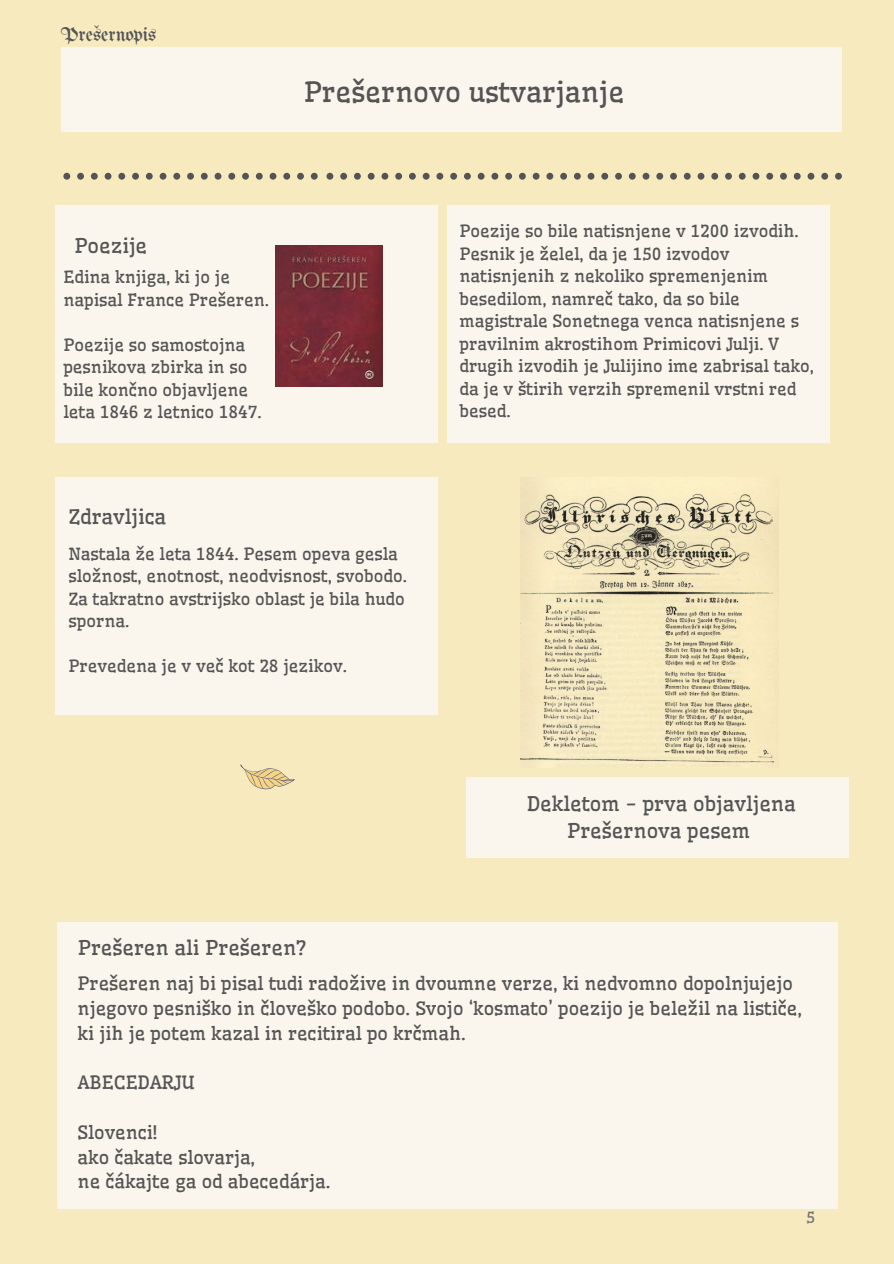
<style>
.page{position:relative;width:894px;height:1264px;background:#fff}
.page>*{position:absolute;margin:0;border:0;box-sizing:border-box;transform-origin:0 0}
.t1{font:27.3px "Wellfleet";color:#545454}
.t2{font:19.8px/27px "Wellfleet";color:#545454;text-align:center}
.t3{font:19.8px "Unifraktur Maguntia";color:#545454}
.t4{font:18px/24.8px "Wellfleet";color:#545454}
.t5{font:16.5px/22.5px "Wellfleet";color:#545454}
.t6{font:15.3px "Wellfleet";color:#737373}
</style>
<div class="page">
<div style="left:0;top:0;width:893px;height:1263px;background:#f6eabe"></div>
<div style="left:61px;top:47px;width:780px;height:85px;background:#faf6ee"></div>
<div style="left:55px;top:477px;width:382px;height:237px;background:#faf6ee"></div>
<div style="left:447px;top:206px;width:382px;height:236px;background:#faf6ee"></div>
<div style="left:55px;top:206px;width:382px;height:236px;background:#faf6ee"></div>
<div style="left:466px;top:777px;width:382px;height:80px;background:#faf6ee"></div>
<div style="left:57px;top:922px;width:780px;height:286px;background:#faf6ee"></div>
<svg style="left:63px;top:173px;width:254px;height:7px"></svg>
<svg style="left:326px;top:173px;width:254px;height:7px"></svg>
<svg style="left:587px;top:173px;width:254px;height:7px"></svg>
<img style="left:520px;top:477px;width:258px;height:290px">
<img style="left:275px;top:246px;width:107px;height:140px">
<svg style="left:240px;top:764px;width:54px;height:26px"></svg>
<p class="t3" style="left:61px;top:26px;width:97px">Prešernopis</p>
<p class="t1" style="left:303px;top:75px;width:322px">Prešernovo ustvarjanje</p>
<p class="t2" style="left:74px;top:232px;width:74px">Poezije</p>
<p class="t5" style="left:63px;top:266px;width:207px">Edina knjiga, ki jo je napisal France Prešeren.</p>
<p class="t5" style="left:63px;top:333px;width:200px">Poezije so samostojna pesnikova zbirka in so bile končno objavljene leta 1846 z letnico 1847.</p>
<p class="t2" style="left:68px;top:503px;width:99px">Zdravljica</p>
<p class="t5" style="left:459px;top:220px;width:355px">Poezije so bile natisnjene v 1200 izvodih.<br>Pesnik je želel, da je 150 izvodov natisnjenih z nekoliko spremenjenim besedilom, namreč tako, da so bile magistrale Sonetnega venca natisnjene s pravilnim akrostihom Primicovi Julji. V drugih izvodih je Julijino ime zabrisal tako, da je v štirih verzih spremenil vrstni red besed.</p>
<p class="t5" style="left:68px;top:542px;width:340px">Nastala že leta 1844. Pesem opeva gesla složnost, enotnost, neodvisnost, svobodo.</p>
<p class="t5" style="left:68px;top:587px;width:337px">Za takratno avstrijsko oblast je bila hudo sporna.</p>
<p class="t5" style="left:68px;top:655px;width:280px">Prevedena je v več kot 28 jezikov.</p>
<p class="t2" style="left:78px;top:934px;width:230px">Prešeren ali Prešeren?</p>
<p class="t2" style="left:527px;top:790px;width:270px">Dekletom - prva objavljena<br>Prešernova pesem</p>
<p class="t4" style="left:78px;top:971px;width:725px">Prešeren naj bi pisal tudi radožive in dvoumne verze, ki nedvomno dopolnjujejo njegovo pesniško in človeško podobo. Svojo ‘kosmato’ poezijo je beležil na lističe, ki jih je potem kazal in recitiral po krčmah.</p>
<p class="t4" style="left:78px;top:1070px;width:119px">ABECEDARJU</p>
<p class="t4" style="left:78px;top:1119px;width:81px">Slovenci!</p>
<p class="t4" style="left:78px;top:1144px;width:179px">ako čakate slovarja,</p>
<p class="t4" style="left:78px;top:1169px;width:254px">ne čákajte ga od abecedárja.</p>
<p class="t6" style="left:805px;top:1207px;width:10px">5</p>
</div>
